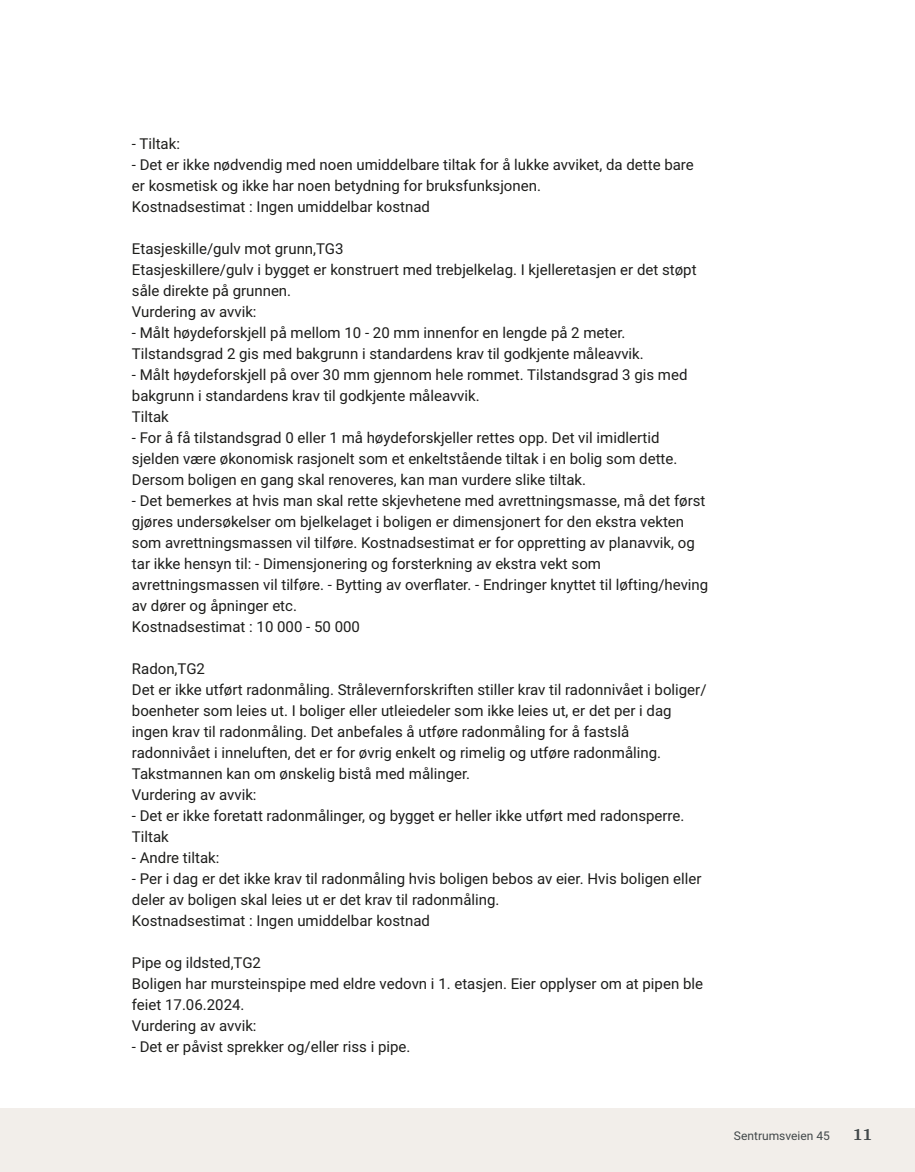
<style>
.page{position:relative;width:915px;height:1172px;background:#fff}
.page>*{position:absolute;margin:0;border:0;box-sizing:border-box;transform-origin:0 0}
.t1{font:700 18px "Arya";color:#414749}
.t2{font:15px/21px "Roboto";color:#1d1d1b}
.t3{font:12px "Roboto";color:#414749}
</style>
<div class="page">
<div style="left:0;top:1108px;width:914px;height:64px;background:#f2eeea"></div>
<p class="t2" style="left:132px;top:132px;width:563px">‑ Tiltak:<br>‑ Det er ikke nødvendig med noen umiddelbare tiltak for å lukke avviket, da dette bare er kosmetisk og ikke har noen betydning for bruksfunksjonen.<br>Kostnadsestimat : Ingen umiddelbar kostnad</p>
<p class="t2" style="left:132px;top:237px;width:577px">Etasjeskille/gulv mot grunn,TG3<br>Etasjeskillere/gulv i bygget er konstruert med trebjelkelag. I kjelleretasjen er det støpt såle direkte på grunnen.<br>Vurdering av avvik:<br>‑ Målt høydeforskjell på mellom 10 ‑ 20 mm innenfor en lengde på 2 meter.<br>Tilstandsgrad 2 gis med bakgrunn i standardens krav til godkjente måleavvik.<br>‑ Målt høydeforskjell på over 30 mm gjennom hele rommet. Tilstandsgrad 3 gis med bakgrunn i standardens krav til godkjente måleavvik.<br>Tiltak<br>‑ For å få tilstandsgrad 0 eller 1 må høydeforskjeller rettes opp. Det vil imidlertid sjelden være økonomisk rasjonelt som et enkeltstående tiltak i en bolig som dette.<br>Dersom boligen en gang skal renoveres, kan man vurdere slike tiltak.<br>‑ Det bemerkes at hvis man skal rette skjevhetene med avrettningsmasse, må det først gjøres undersøkelser om bjelkelaget i boligen er dimensjonert for den ekstra vekten som avrettningsmassen vil tilføre. Kostnadsestimat er for oppretting av planavvik, og tar ikke hensyn til: ‑ Dimensjonering og forsterkning av ekstra vekt som avrettningsmassen vil tilføre. ‑ Bytting av overflater. ‑ Endringer knyttet til løfting/heving av dører og åpninger etc.<br>Kostnadsestimat : 10 000 ‑ 50 000</p>
<p class="t2" style="left:132px;top:657px;width:576px">Radon,TG2<br>Det er ikke utført radonmåling. Strålevernforskriften stiller krav til radonnivået i boliger/ boenheter som leies ut. I boliger eller utleiedeler som ikke leies ut, er det per i dag ingen krav til radonmåling. Det anbefales å utføre radonmåling for å fastslå radonnivået i inneluften, det er for øvrig enkelt og rimelig og utføre radonmåling.<br>Takstmannen kan om ønskelig bistå med målinger.<br>Vurdering av avvik:<br>‑ Det er ikke foretatt radonmålinger, og bygget er heller ikke utført med radonsperre.<br>Tiltak<br>‑ Andre tiltak:<br>‑ Per i dag er det ikke krav til radonmåling hvis boligen bebos av eier. Hvis boligen eller deler av boligen skal leies ut er det krav til radonmåling.<br>Kostnadsestimat : Ingen umiddelbar kostnad</p>
<p class="t2" style="left:132px;top:951px;width:572px">Pipe og ildsted,TG2<br>Boligen har mursteinspipe med eldre vedovn i 1. etasjen. Eier opplyser om at pipen ble feiet 17.06.2024.<br>Vurdering av avvik:<br>‑ Det er påvist sprekker og/eller riss i pipe.</p>
<p class="t3" style="left:733px;top:1127px;width:97px">Sentrumsveien 45</p>
<p class="t1" style="left:852px;top:1123px;width:21px">11</p>
</div>
